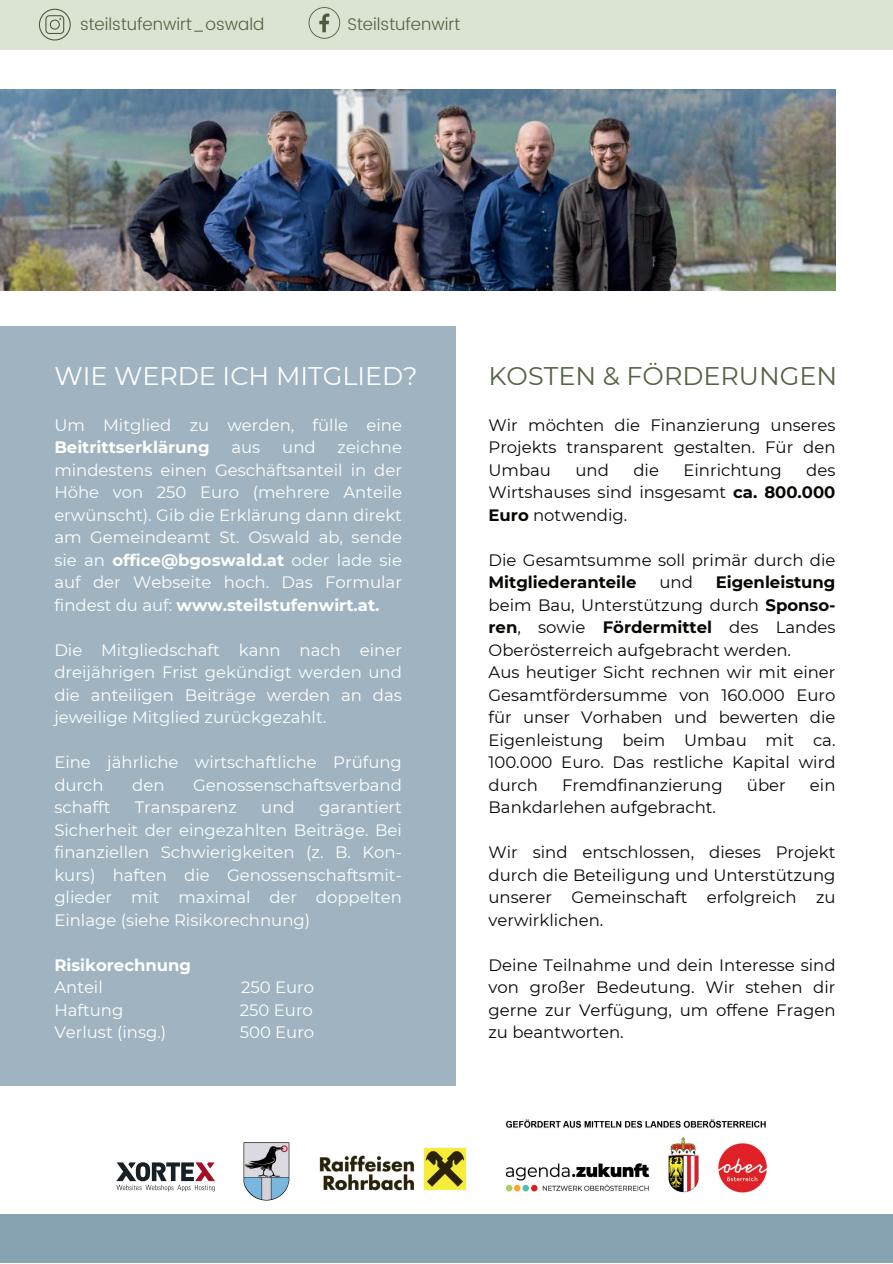
<style>
.page{position:relative;width:893px;height:1264px;background:#fff}
.page>*{position:absolute;margin:0;border:0;box-sizing:border-box;transform-origin:0 0}
.t1{font:25.5px "Montserrat";color:#fff}
.t2{font:25.5px "Montserrat";color:#556243}
.t3{font:300 16.95px "Poppins";color:#556243}
.t4{font:16.5px/22.5px "Montserrat";color:#080704;text-align:justify}
.t5{font:16.5px/22.5px "Montserrat";color:#fff;text-align:justify}
.t6{font:700 16.5px "Montserrat";color:#fff}
.t7{font:700 16.5px "Montserrat";color:#080704}
.s1{font-weight:700}
</style>
<div class="page">
<div style="left:0;top:0;width:892px;height:50px;background:#dbe4d2"></div>
<div style="left:0;top:327px;width:455px;height:758px;background:#9fb4c0"></div>
<img style="left:0;top:89px;width:835px;height:201px">
<div style="left:0;top:1214px;width:892px;height:48px;background:#87a2b1"></div>
<img style="left:243px;top:1142px;width:46px;height:58px">
<img style="left:505px;top:1119px;width:262px;height:74px">
<img style="left:319px;top:1147px;width:148px;height:44px">
<svg style="left:116px;top:1162px;width:99px;height:29px"></svg>
<svg style="left:308px;top:7px;width:32px;height:32px"></svg>
<svg style="left:39px;top:8px;width:32px;height:33px"></svg>
<p class="t3" style="left:80px;top:12px;width:186px">steilstufenwirt_oswald</p>
<p class="t3" style="left:347px;top:12px;width:114px">Steilstufenwirt</p>
<h1 class="t1" style="left:54px;top:358px;width:365px">WIE WERDE ICH MITGLIED?</h1>
<h1 class="t2" style="left:488px;top:358px;width:350px">KOSTEN &amp; FÖRDERUNGEN</h1>
<p class="t5" style="left:54px;top:413px;width:349px">Um Mitglied zu werden, fülle eine</p>
<p class="t6" style="left:54px;top:435px;width:157px">Beitrittserklärung</p>
<p class="t5" style="left:231px;top:436px;width:30px">aus</p>
<p class="t5" style="left:282px;top:436px;width:35px">und</p>
<p class="t5" style="left:54px;top:436px;width:349px;text-indent:283px">zeichne mindestens einen Geschäftsanteil in der Höhe von 250 Euro (mehrere Anteile erwünscht). Gib die Erklärung dann direkt am Gemeindeamt St. Oswald ab, sende sie an <span class="s1">office@bgoswald.at</span> oder lade sie auf der Webseite hoch. Das Formular findest du auf: <span class="s1">www.steilstufenwirt.at.</span></p>
<p class="t5" style="left:54px;top:638px;width:349px">Die Mitgliedschaft kann nach einer dreijährigen Frist gekündigt werden und die anteiligen Beiträge werden an das jeweilige Mitglied zurückgezahlt.</p>
<p class="t5" style="left:54px;top:750px;width:349px">Eine jährliche wirtschaftliche Prüfung durch</p>
<p class="t5" style="left:132px;top:773px;width:34px">den</p>
<p class="t5" style="left:193px;top:773px;width:210px">Genossenschaftsverband</p>
<p class="t5" style="left:54px;top:795px;width:58px">schafft</p>
<p class="t5" style="left:135px;top:795px;width:104px">Transparenz</p>
<p class="t5" style="left:261px;top:795px;width:35px">und</p>
<p class="t5" style="left:54px;top:795px;width:349px;text-indent:265px">garantiert Sicherheit der eingezahlten Beiträge. Bei finanziellen Schwierigkeiten (z. B. Kon&shy;kurs) haften die Genossenschaftsmit&shy;glieder mit maximal der doppelten Einlage (siehe Risikorechnung)</p>
<p class="t6" style="left:54px;top:953px;width:138px">Risikorechnung</p>
<p class="t5" style="left:54px;top:975px;width:50px">Anteil</p>
<p class="t5" style="left:241px;top:975px;width:74px">250 Euro</p>
<p class="t5" style="left:54px;top:998px;width:70px">Haftung</p>
<p class="t5" style="left:240px;top:998px;width:74px">250 Euro</p>
<p class="t5" style="left:54px;top:1020px;width:113px">Verlust (insg.)</p>
<p class="t5" style="left:240px;top:1020px;width:76px">500 Euro</p>
<p class="t4" style="left:488px;top:413px;width:348px">Wir möchten die Finanzierung unseres Projekts transparent gestalten. Für den Umbau</p>
<p class="t4" style="left:488px;top:458px;width:348px;text-indent:318px">des Wirtshauses sind insgesamt <span class="s1">ca. 800.000<br>Euro</span> notwendig.</p>
<p class="t4" style="left:488px;top:548px;width:348px">Die Gesamtsumme soll primär durch die</p>
<p class="t7" style="left:488px;top:570px;width:150px">Mitgliederanteile</p>
<p class="t4" style="left:659px;top:570px;width:35px">und</p>
<p class="t4" style="left:575px;top:458px;width:35px">und</p>
<p class="t4" style="left:633px;top:458px;width:27px">die</p>
<p class="t4" style="left:683px;top:458px;width:100px">Einrichtung</p>
<p class="t4" style="left:488px;top:570px;width:348px;text-align:left;text-indent:227px"><span class="s1">Eigenleistung </span>beim Bau, Unterstützung durch <span class="s1">Sponso&shy;ren</span>, sowie <span class="s1">Fördermittel</span> des Landes<br>Oberösterreich aufgebracht werden.<br>Aus heutiger Sicht rechnen wir mit einer<br>Gesamtfördersumme von 160.000 Euro für unser Vorhaben und bewerten die<br>Eigenleistung beim Umbau mit ca.<br>100.000 Euro. Das restliche Kapital wird durch</p>
<p class="t4" style="left:562px;top:773px;width:162px">Fremdfinanzierung</p>
<p class="t4" style="left:746px;top:773px;width:40px">über</p>
<p class="t4" style="left:809px;top:773px;width:27px">ein</p>
<p class="t4" style="left:488px;top:795px;width:229px">Bankdarlehen aufgebracht.</p>
<p class="t4" style="left:488px;top:840px;width:348px">Wir sind entschlossen, dieses Projekt durch die Beteiligung und Unterstützung unserer Gemeinschaft erfolgreich zu verwirklichen.</p>
<p class="t4" style="left:488px;top:953px;width:348px">Deine Teilnahme und dein Interesse sind von großer Bedeutung. Wir stehen dir gerne zur Verfügung, um offene Fragen zu beantworten.</p>
</div>
